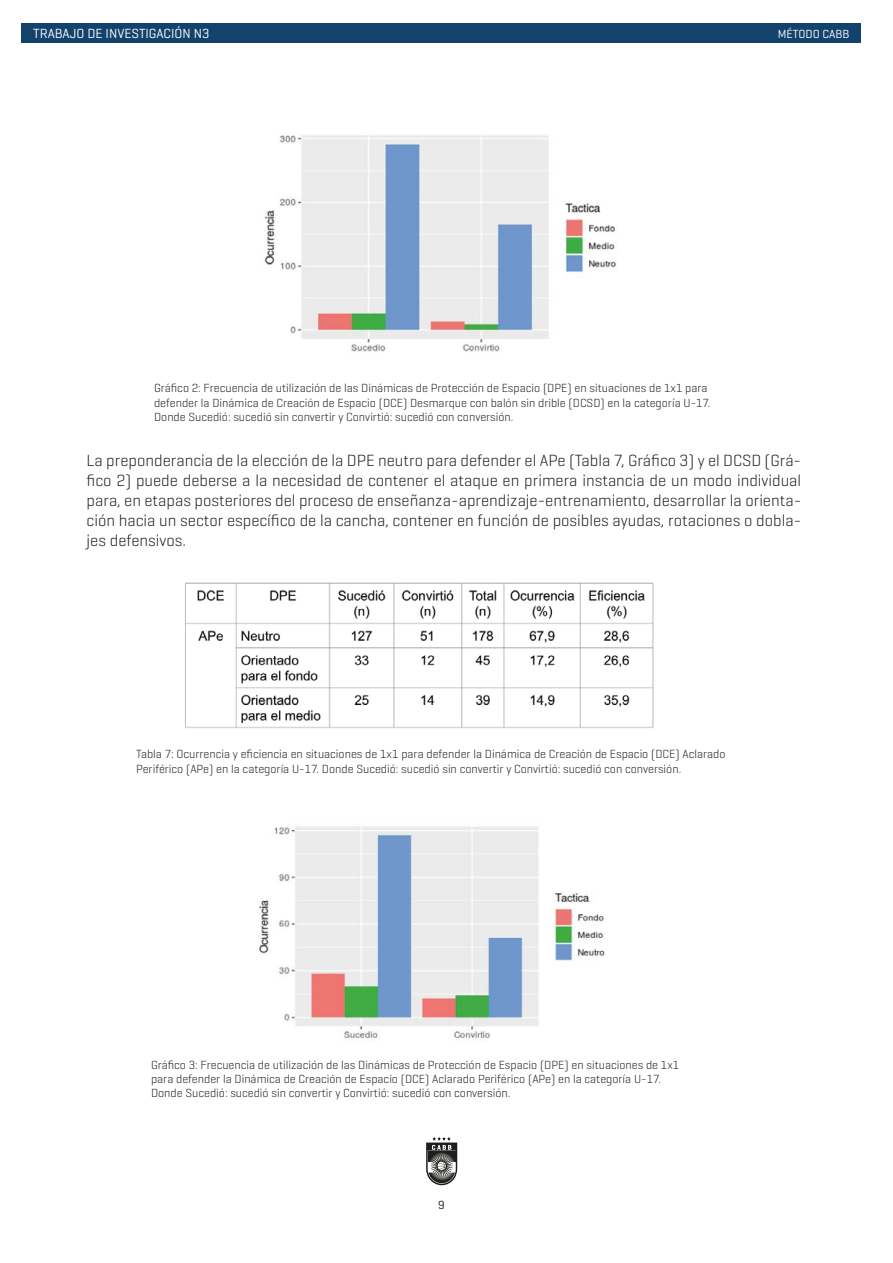
<style>
.page{position:relative;width:893px;height:1263px;background:#fff}
.page>*{position:absolute;margin:0;border:0;box-sizing:border-box;transform-origin:0 0}
.t1{font:300 16.5px/19.8px "Geogrotesque";color:#1d1d1b;text-align:justify}
.t2{font:13.5px "Geogrotesque";color:#fff}
.t3{font:300 12px/14.4px "Geogrotesque";color:#1d1d1b}
.t4{font:12px "Geogrotesque";color:#fff}
.t5{font:12px "Geogrotesque";color:#1d1d1b}
</style>
<div class="page">
<svg style="left:426px;top:1137px;width:31px;height:48px"></svg>
<div style="left:22px;top:23px;width:839px;height:19px;background:#13436d"></div>
<img style="left:264px;top:135px;width:352px;height:217px">
<img style="left:185px;top:582px;width:469px;height:146px">
<img style="left:259px;top:826px;width:346px;height:212px">
<p class="t2" style="left:33px;top:25px;width:178px">TRABAJO DE INVESTIGACIÓN N3</p>
<p class="t4" style="left:778px;top:26px;width:73px">MÉTODO CABB</p>
<p class="t3" style="left:154px;top:381px;width:558px">Gráfico 2: Frecuencia de utilización de las Dinámicas de Protección de Espacio (DPE) en situaciones de 1x1 para defender la Dinámica de Creación de Espacio (DCE) Desmarque con balón sin drible (DCSD) en la categoría U-17.<br>Donde Sucedió: sucedió sin convertir y Convirtió: sucedió con conversión.</p>
<p class="t1" style="left:87px;top:450px;width:716px">La preponderancia de la elección de la DPE neutro para defender el APe (Tabla 7, Gráfico 3) y el DCSD (Grá&shy;fico 2) puede deberse a la necesidad de contener el ataque en primera instancia de un modo individual para, en etapas posteriores del proceso de enseñanza-aprendizaje-entrenamiento, desarrollar la orienta&shy;ción hacia un sector específico de la cancha, contener en función de posibles ayudas, rotaciones o dobla&shy;jes defensivos.</p>
<p class="t3" style="left:136px;top:747px;width:591px">Tabla 7: Ocurrencia y eficiencia en situaciones de 1x1 para defender la Dinámica de Creación de Espacio (DCE) Aclarado<br>Periférico (APe) en la categoría U-17. Donde Sucedió: sucedió sin convertir y Convirtió: sucedió con conversión.</p>
<p class="t3" style="left:151px;top:1057px;width:530px">Gráfico 3: Frecuencia de utilización de las Dinámicas de Protección de Espacio (DPE) en situaciones de 1x1 para defender la Dinámica de Creación de Espacio (DCE) Aclarado Periférico (APe) en la categoría U-17.<br>Donde Sucedió: sucedió sin convertir y Convirtió: sucedió con conversión.</p>
<p class="t5" style="left:438px;top:1197px;width:8px">9</p>
</div>
